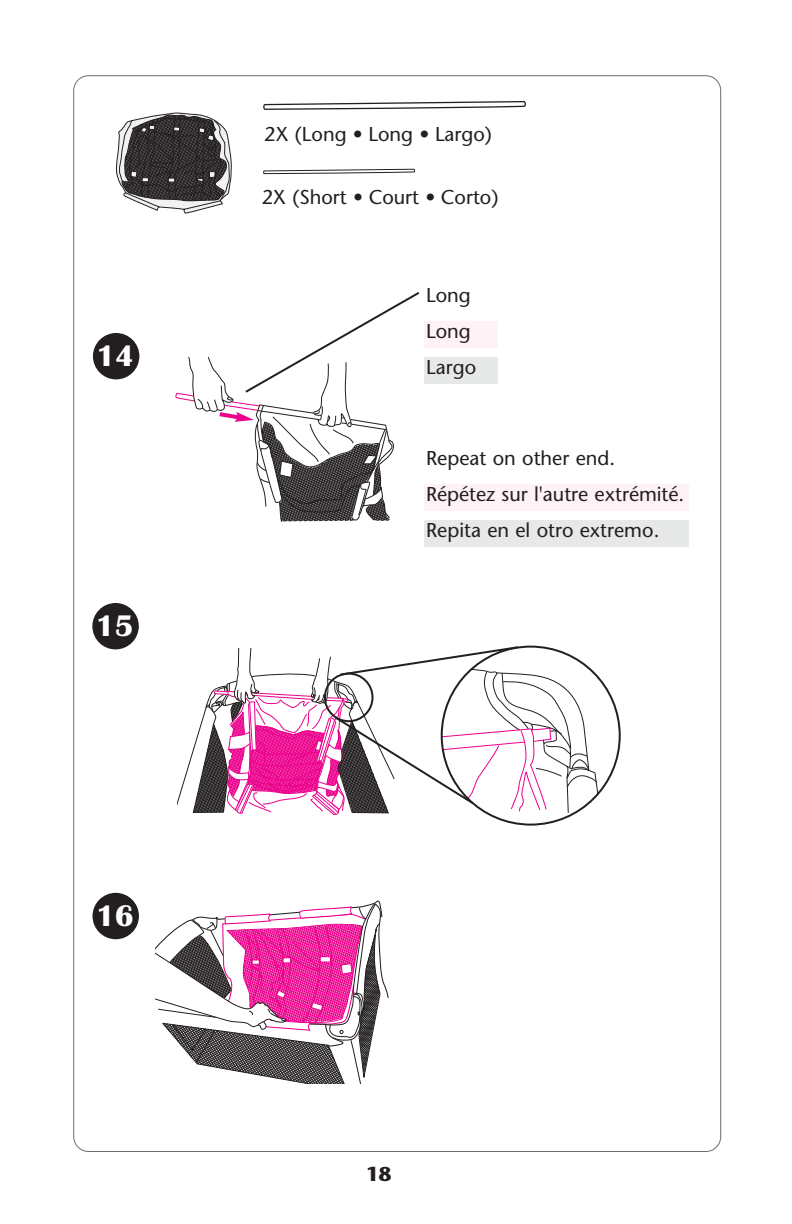
<style>
.page{position:relative;width:792px;height:1224px;background:#fff}
.page>*{position:absolute;margin:0;border:0;box-sizing:border-box;transform-origin:0 0}
.t1{font:700 30.8px "Britannic";color:#fff}
.t2{font:20px/36px "Stone Sans";color:#231f20}
.t3{font:700 20px "Stone Sans";color:#231f20}
</style>
<div class="page">
<div style="left:93px;top:333px;width:46px;height:46px;background:#231f20;border-radius:50%"></div>
<div style="left:424px;top:484px;width:264px;height:27px;background:#fef2f7"></div>
<div style="left:424px;top:520px;width:264px;height:27px;background:#e7e8e8"></div>
<div style="left:92px;top:603px;width:47px;height:46px;background:#231f20;border-radius:50%"></div>
<svg style="left:177px;top:645px;width:444px;height:181px"></svg>
<svg style="left:116px;top:113px;width:115px;height:100px"></svg>
<svg style="left:263px;top:169px;width:152px;height:5px"></svg>
<svg style="left:263px;top:101px;width:263px;height:9px"></svg>
<div style="left:424px;top:321px;width:74px;height:27px;background:#fef2f7"></div>
<div style="left:424px;top:357px;width:73px;height:27px;background:#e7e8e8"></div>
<svg style="left:175px;top:292px;width:245px;height:230px"></svg>
<div style="left:93px;top:893px;width:46px;height:46px;background:#231f20;border-radius:50%"></div>
<svg style="left:156px;top:900px;width:233px;height:184px"></svg>
<h1 class="t1" style="left:97px;top:338px;width:39px">14</h1>
<h1 class="t1" style="left:96px;top:608px;width:39px">15</h1>
<h1 class="t1" style="left:96px;top:898px;width:39px">16</h1>
<p class="t2" style="left:264px;top:118px;width:229px">2X (Long • Long • Largo)</p>
<p class="t2" style="left:262px;top:181px;width:238px">2X (Short • Court • Corto)</p>
<p class="t2" style="left:426px;top:279px;width:51px">Long<br>Long<br>Largo</p>
<p class="t2" style="left:426px;top:442px;width:260px">Repeat on other end.<br>Répétez sur l'autre extrémité.<br>Repita en el otro extremo.</p>
<p class="t3" style="left:366px;top:1166px;width:27px">18</p>
</div>
